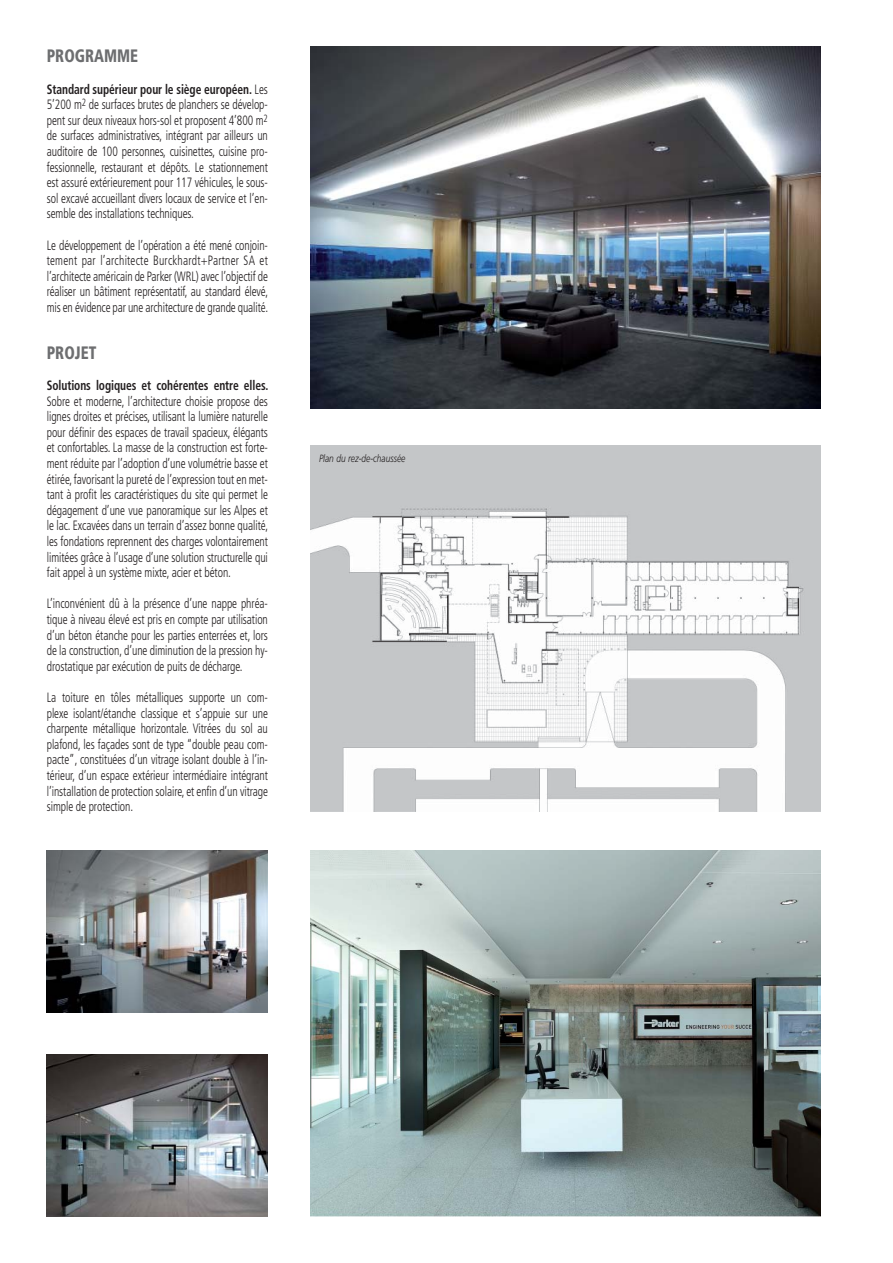
<style>
.page{position:relative;width:893px;height:1263px;background:#fff}
.page>*{position:absolute;margin:0;border:0;box-sizing:border-box;transform-origin:0 0}
.t1{font:900 condensed 18px "Frutiger";color:#6d6e70;scale:.85 1}
.t2{font:300 condensed 13.5px/15.6px "Frutiger";letter-spacing:-.005em;color:#231f20;text-align:justify;scale:.85 1}
.t3{font:700 condensed 13.5px "Frutiger";letter-spacing:-.005em;color:#231f20;scale:.85 1}
.t4{font:italic 300 10.5px "Frutiger";color:#231f20;scale:.8 1}
.s1{font-weight:700}
</style>
<div class="page">
<img style="left:47px;top:851px;width:221px;height:161px">
<img style="left:310px;top:47px;width:511px;height:361px">
<img style="left:47px;top:1054px;width:221px;height:162px">
<img style="left:310px;top:446px;width:511px;height:366px">
<img style="left:310px;top:850px;width:511px;height:366px">
<h1 class="t1" style="left:47px;top:49px;width:109px">PROGRAMME</h1>
<p class="t2" style="left:47px;top:82px;width:262px"><span class="s1">Standard supérieur pour le siège européen.</span> Les 5’200 m<sup>2</sup> de surfaces brutes de planchers se dévelop&shy;pent sur deux niveaux hors-sol et proposent 4’800 m<sup>2 </sup>de surfaces administratives, intégrant par ailleurs un auditoire de 100 personnes, cuisinettes, cuisine pro&shy;fessionnelle, restaurant et dépôts. Le stationnement est assuré extérieurement pour 117 véhicules, le sous&shy;sol excavé accueillant divers locaux de service et l’en&shy;semble des installations techniques.</p>
<p class="t2" style="left:47px;top:238px;width:262px">Le développement de l’opération a été mené conjoin&shy;tement par l’architecte Burckhardt+Partner SA et l’architecte américain de Parker (WRL) avec l’objectif de réaliser un bâtiment représentatif, au standard élevé, mis en évidence par une architecture de grande qualité.</p>
<h1 class="t1" style="left:47px;top:345px;width:60px">PROJET</h1>
<p class="t3" style="left:47px;top:380px;width:262px">Solutions logiques et cohérentes entre elles.</p>
<p class="t2" style="left:47px;top:394px;width:262px">Sobre et moderne, l’architecture choisie propose des lignes droites et précises, utilisant la lumière naturelle pour définir des espaces de travail spacieux, élégants et confortables. La masse de la construction est forte&shy;ment réduite par l’adoption d’une volumétrie basse et étirée, favorisant la pureté de l’expression tout en met&shy;tant à profit les caractéristiques du site qui permet le dégagement d’une vue panoramique sur les Alpes et le lac. Excavées dans un terrain d’assez bonne qualité, les fondations reprennent des charges volontairement limitées grâce à l’usage d’une solution structurelle qui fait appel à un système mixte, acier et béton.</p>
<p class="t2" style="left:47px;top:597px;width:262px">L’inconvénient dû à la présence d’une nappe phréa&shy;tique à niveau élevé est pris en compte par utilisation d’un béton étanche pour les parties enterrées et, lors de la construction, d’une diminution de la pression hy&shy;drostatique par exécution de puits de décharge.</p>
<p class="t2" style="left:47px;top:691px;width:262px">La toiture en tôles métalliques supporte un com&shy;plexe isolant/étanche classique et s’appuie sur une charpente métallique horizontale. Vitrées du sol au plafond, les façades sont de type “double peau com&shy;pacte”, constituées d’un vitrage isolant double à l’in&shy;térieur, d’un espace extérieur intermédiaire intégrant l’installation de protection solaire, et enfin d’un vitrage simple de protection.</p>
<p class="t4" style="left:319px;top:454px;width:109px">Plan du rez-de-chaussée</p>
</div>
